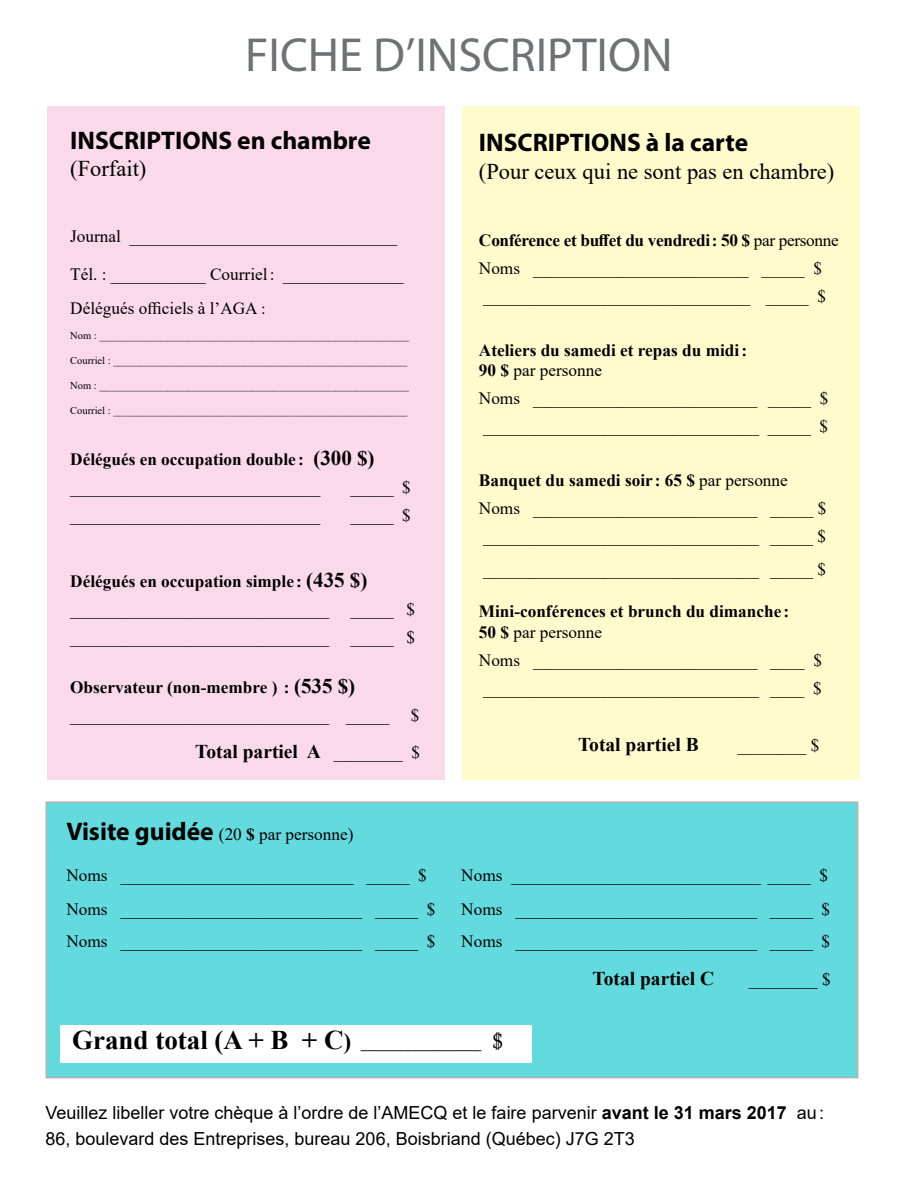
<style>
.page{position:relative;width:918px;height:1188px;background:#fff}
.page>*{position:absolute;margin:0;border:0;box-sizing:border-box;transform-origin:0 0}
.t1{font:48px "Myriad Pro";color:#707175}
.t2{font:700 27px "Times New Roman";color:#000}
.t3{font:700 25.5px "Myriad Pro";color:#000}
.t4{font:22.5px "Times New Roman";color:#000}
.t5{font:700 19.5px "Times New Roman";color:#000}
.t6{font:18px/25.7px "Arial";color:#000}
.t7{font:17.25px/27.9px "Times New Roman";color:#000}
.t8{font:700 17.25px/20.7px "Times New Roman";color:#000}
.t9{font:10.5px "Times New Roman";color:#000}
.s1{font-size:16.5px}
.s2{font-weight:700}
.s3{font-weight:700;font-size:21px}
.s4{font-weight:400;font-size:17.25px}
.s5{font-weight:400}
.s6{font-family:"Myriad Pro";font-weight:700;font-size:25.5px}
.s7{font-size:23.25px}
.s8{font-family:"Adobe Caslon Pro";font-weight:400;font-size:17.25px}
.s9{font-family:"Adobe Caslon Pro";font-size:17.25px}
.s10{font-family:"Adobe Caslon Pro";font-weight:400;font-size:24px}
</style>
<div class="page">
<div style="left:462px;top:106px;width:398px;height:673px;background:#fffbcd"></div>
<div style="left:47px;top:106px;width:398px;height:673px;background:#fad9eb"></div>
<div style="left:45px;top:801px;width:813px;height:277px;background:#62dade;border:2px solid #989088"></div>
<div style="left:60px;top:1025px;width:471px;height:38px;background:#fff"></div>
<h1 class="t1" style="left:245px;top:25px;width:429px">FICHE D’INSCRIPTION</h1>
<h3 class="t3" style="left:70px;top:124px;width:302px">INSCRIPTIONS en chambre</h3>
<h3 class="t4" style="left:70px;top:152px;width:78px">(Forfait)</h3>
<p class="t7" style="left:70px;top:221px;width:328px">Journal _______________________________</p>
<p class="t7" style="left:70px;top:257px;width:335px;line-height:33.3px">Tél. : ___________ Courriel: ______________<br>Délégués officiels à l’AGA <span class="s1">:</span></p>
<p class="t9" style="left:70px;top:328px;width:340px">Nom : ___________________________________________________________</p>
<p class="t9" style="left:70px;top:353px;width:339px">Courriel : ________________________________________________________</p>
<p class="t9" style="left:70px;top:378px;width:340px">Nom : ___________________________________________________________</p>
<p class="t9" style="left:70px;top:403px;width:339px">Courriel : ________________________________________________________</p>
<p class="t7" style="left:70px;top:444px;width:306px"><span class="s2">Délégués en occupation double :</span> <span class="s3">(300 $) </span>_____________________________</p>
<p class="t7" style="left:351px;top:472px;width:62px">_____ $</p>
<p class="t7" style="left:70px;top:500px;width:252px">_____________________________</p>
<p class="t7" style="left:351px;top:500px;width:62px">_____ $</p>
<p class="t7" style="left:70px;top:567px;width:299px"><span class="s2">Délégués en occupation simple :</span> <span class="s3">(435 $) </span>______________________________</p>
<p class="t7" style="left:351px;top:595px;width:66px">_____ $</p>
<p class="t7" style="left:351px;top:623px;width:66px">_____ $</p>
<p class="t7" style="left:70px;top:673px;width:321px"><span class="s2">Observateur (non-membre ) :</span> <span class="s3">(535 $) </span>______________________________ _____</p>
<p class="t7" style="left:70px;top:623px;width:260px">______________________________</p>
<p class="t7" style="left:411px;top:701px;width:10px">$</p>
<p class="t5" style="left:195px;top:737px;width:226px">Total partiel A <span class="s4">________ $</span></p>
<h3 class="t3" style="left:479px;top:125px;width:271px">INSCRIPTIONS à la carte</h3>
<h3 class="t4" style="left:479px;top:156px;width:357px">(Pour ceux qui ne sont pas en chambre)</h3>
<p class="t7" style="left:479px;top:226px;width:361px"><span class="s2">Conférence et buffet du vendredi: 50 $</span> par personne<br>Noms _________________________ _____ $ _______________________________ _____ $</p>
<p class="t8" style="left:479px;top:339px;width:270px">Ateliers du samedi et repas du midi:<br>90 $ <span class="s5">par personne</span></p>
<p class="t7" style="left:479px;top:384px;width:351px">Noms __________________________ _____ $ ________________________________ _____ $</p>
<p class="t7" style="left:479px;top:466px;width:349px"><span class="s2">Banquet du samedi soir: 65 $</span> par personne<br>Noms __________________________ _____ $ ________________________________ _____ $</p>
<p class="t7" style="left:483px;top:555px;width:344px">________________________________ _____ $</p>
<p class="t8" style="left:479px;top:600px;width:312px;line-height:21.6px">Mini-conférences et brunch du dimanche :<br>50 $ <span class="s5">par personne</span></p>
<p class="t7" style="left:479px;top:646px;width:345px">Noms __________________________ ____ $ ________________________________ ____ $</p>
<p class="t5" style="left:578px;top:731px;width:122px">Total partiel B</p>
<p class="t7" style="left:738px;top:731px;width:83px">________ $</p>
<p class="t7" style="left:66px;top:820px;width:289px"><span class="s6">Visite guidée</span> (20 <span class="s2">$</span> par personne)</p>
<p class="t7" style="left:66px;top:861px;width:362px">Noms ___________________________ _____ $</p>
<p class="t7" style="left:461px;top:861px;width:368px">Noms _____________________________ _____ $</p>
<p class="t7" style="left:66px;top:894px;width:370px">Noms ____________________________ _____ $</p>
<p class="t7" style="left:461px;top:894px;width:370px">Noms ____________________________ _____ $</p>
<p class="t7" style="left:66px;top:927px;width:370px">Noms ____________________________ _____ $</p>
<p class="t7" style="left:461px;top:927px;width:370px">Noms ____________________________ _____ $</p>
<p class="t5" style="left:593px;top:965px;width:123px">Total partiel C</p>
<p class="t7" style="left:749px;top:965px;width:83px">________ $</p>
<h2 class="t2" style="left:72px;top:1021px;width:433px">Grand total (A + B + C<span class="s7">)</span> <span class="s8">________</span><span class="s9">______</span> <span class="s10">$</span></h2>
<p class="t6" style="left:45px;top:1100px;width:780px">Veuillez libeller votre chèque à l’ordre de l’AMECQ et le faire parvenir <span class="s2">avant le 31 mars 2017</span> au:<br>86, boulevard des Entreprises, bureau 206, Boisbriand (Québec) J7G 2T3</p>
</div>
